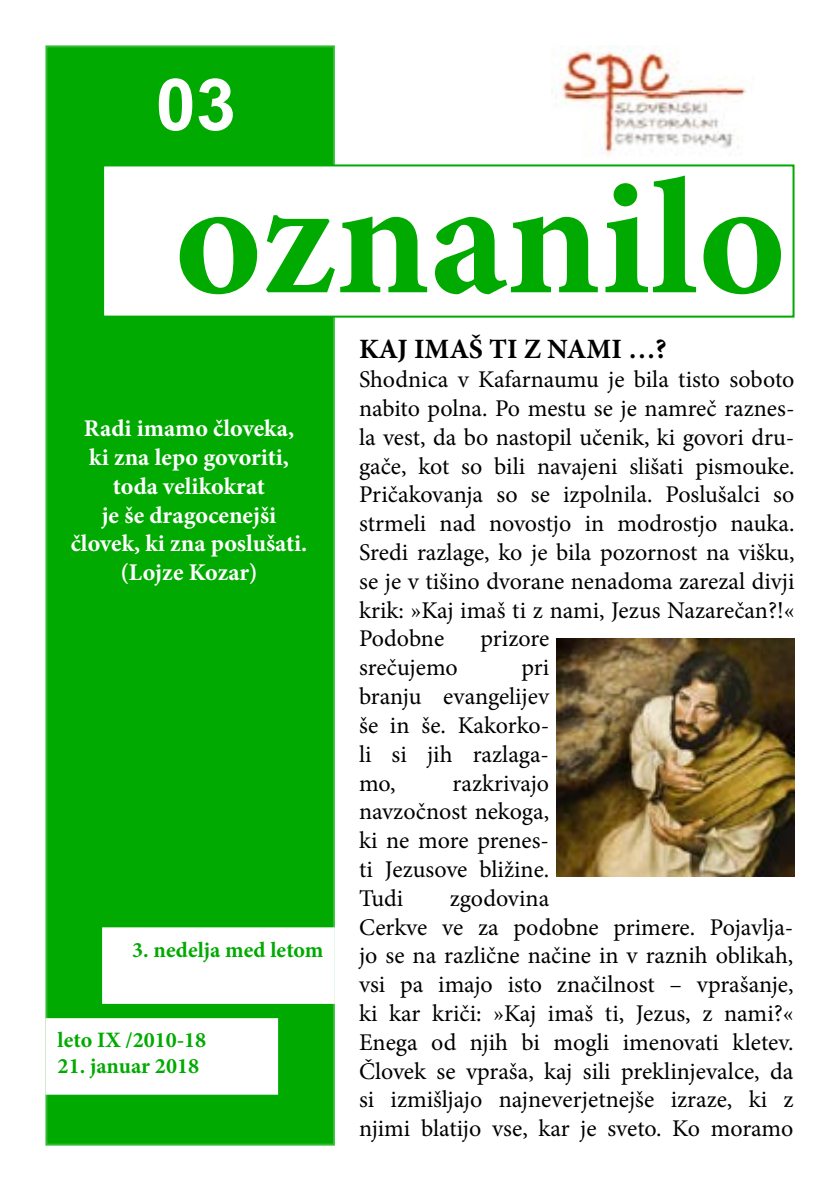
<style>
.page{position:relative;width:840px;height:1191px;background:#fff}
.page>*{position:absolute;margin:0;border:0;box-sizing:border-box;transform-origin:0 0}
.t1{font:700 166px "Minion Pro";color:#0a0}
.t2{font:700 72px "Arial";color:#fff}
.t3{font:700 28px "Minion Pro";color:#000}
.t4{font:24px/28.8px "Minion Pro";color:#000;text-align:justify}
.t5{font:700 24px/28.8px "Minion Pro";color:#fff;text-align:center}
.t6{font:700 22px "Minion Pro";color:#0a0}
</style>
<div class="page">
<div style="left:45px;top:45px;width:289px;height:1100px;background:#0a0;border:2px solid #3b3"></div>
<div style="left:102px;top:164px;width:692px;height:154px;background:#fff;border:2px solid #0a0"></div>
<img style="left:551px;top:45px;width:195px;height:111px">
<div style="left:45px;top:1018px;width:233px;height:76px;background:#fff;border:2px solid #fff"></div>
<div style="left:102px;top:927px;width:232px;height:77px;background:#fff;border:2px solid #fff"></div>
<img style="left:556px;top:638px;width:238px;height:238px">
<h2 class="t2" style="left:156px;top:57px;width:82px">03</h2>
<h1 class="t1" style="left:175px;top:122px;width:612px">oznanilo</h1>
<p class="t5" style="left:71px;top:414px;width:238px">Radi imamo človeka,<br>ki zna lepo govoriti, toda velikokrat<br>je še dragocenejši človek, ki zna poslušati. (Lojze Kozar)</p>
<p class="t6" style="left:132px;top:935px;width:193px">3. nedelja med letom</p>
<p class="t6" style="left:58px;top:1024px;width:150px">leto IX /2010-18</p>
<p class="t6" style="left:58px;top:1051px;width:143px">21. januar 2018</p>
<p class="t3" style="left:359px;top:330px;width:309px">KAJ IMAŠ TI Z NAMI …?</p>
<p class="t4" style="left:359px;top:365px;width:437px">Shodnica v Kafarnaumu je bila tisto soboto nabito polna. Po mestu se je namreč raznes&shy;la vest, da bo nastopil učenik, ki govori dru&shy;gače, kot so bili navajeni slišati pismouke.<br>Pričakovanja so se izpolnila. Poslušalci so strmeli nad novostjo in modrostjo nauka.<br>Sredi razlage, ko je bila pozornost na višku, se je v tišino dvorane nenadoma zarezal divji krik: »Kaj imaš ti z nami, Jezus Nazarečan?!« Podobne</p>
<p class="t4" style="left:480px;top:624px;width:70px">prizore</p>
<p class="t4" style="left:359px;top:653px;width:100px">srečujemo</p>
<p class="t4" style="left:359px;top:653px;width:192px;text-indent:162px">pri branju evangelijev še in še. Kakorko&shy;li si jih razlaga&shy;mo,</p>
<p class="t4" style="left:359px;top:768px;width:192px;text-indent:93px">razkrivajo navzočnost nekoga, ki ne more prenes&shy;ti Jezusove bližine.<br>Tudi</p>
<p class="t4" style="left:359px;top:883px;width:436px;text-align:left;text-indent:91px">zgodovina<br>Cerkve ve za podobne primere. Pojavlja&shy;jo se na različne načine in v raznih oblikah, vsi pa imajo isto značilnost – vprašanje, ki kar kriči: »Kaj imaš ti, Jezus, z nami?« Enega od njih bi mogli imenovati kletev.<br>Človek se vpraša, kaj sili preklinjevalce, da si izmišljajo najneverjetnejše izraze, ki z njimi blatijo vse, kar je sveto. Ko moramo</p>
</div>
